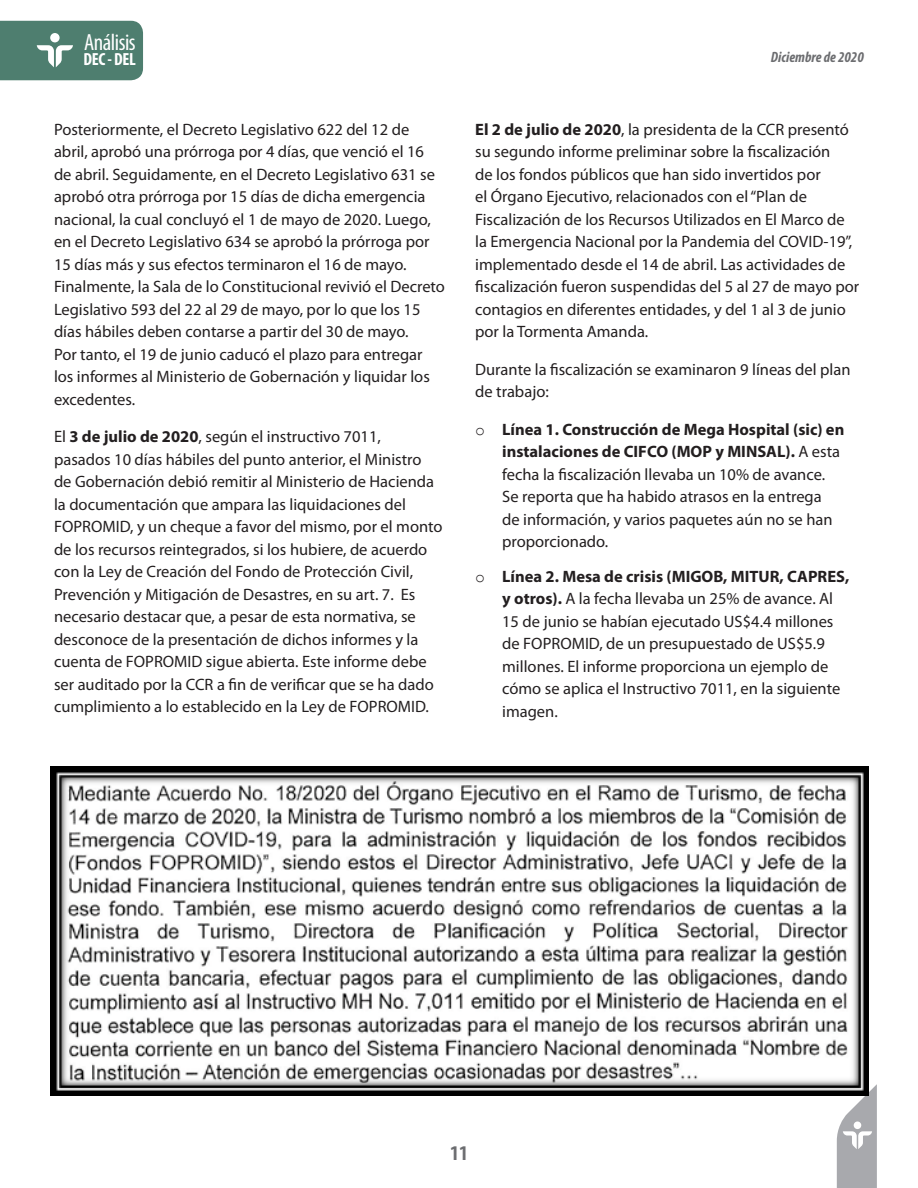
<style>
.page{position:relative;width:918px;height:1188px;background:#fff}
.page>*{position:absolute;margin:0;border:0;box-sizing:border-box;transform-origin:0 0}
.t1{font:condensed 23.4px "Myriad Pro";letter-spacing:-.02em;color:#fff}
.t2{font:700 condensed 21px "Myriad Pro";color:#6c6d70}
.t3{font:700 condensed 17.55px "Myriad Pro";letter-spacing:-.02em;color:#fff}
.t4{font:16.5px/22.5px "Myriad Pro";color:#231f20}
.t5{font:italic 700 condensed 15px "Myriad Pro";color:#6c6d70}
.s1{font-weight:700}
.s2{font-family:"Courier New"}
</style>
<div class="page">
<svg style="left:837px;top:1084px;width:40px;height:104px"></svg>
<div style="left:0;top:21px;width:143px;height:59px;background:#4e7e6f"></div>
<img style="left:50px;top:767px;width:818px;height:328px">
<h1 class="t1" style="left:84px;top:28px;width:53px">Análisis</h1>
<p class="t3" style="left:84px;top:48px;width:54px">DEC - DEL</p>
<p class="t4" style="left:54px;top:118px;width:393px">Posteriormente, el Decreto Legislativo 622 del 12 de abril, aprobó una prórroga por 4 días, que venció el 16 de abril. Seguidamente, en el Decreto Legislativo 631 se aprobó otra prórroga por 15 días de dicha emergencia nacional, la cual concluyó el 1 de mayo de 2020. Luego, en el Decreto Legislativo 634 se aprobó la prórroga por 15 días más y sus efectos terminaron el 16 de mayo.<br>Finalmente, la Sala de lo Constitucional revivió el Decreto Legislativo 593 del 22 al 29 de mayo, por lo que los 15 días hábiles deben contarse a partir del 30 de mayo.<br>Por tanto, el 19 de junio caducó el plazo para entregar los informes al Ministerio de Gobernación y liquidar los excedentes.</p>
<p class="t4" style="left:54px;top:425px;width:390px">El <span class="s1">3 de julio de 2020</span>, según el instructivo 7011,<br>pasados 10 días hábiles del punto anterior, el Ministro de Gobernación debió remitir al Ministerio de Hacienda la documentación que ampara las liquidaciones del FOPROMID, y un cheque a favor del mismo, por el monto de los recursos reintegrados, si los hubiere, de acuerdo con la Ley de Creación del Fondo de Protección Civil, Prevención y Mitigación de Desastres, en su art. 7. Es necesario destacar que, a pesar de esta normativa, se desconoce de la presentación de dichos informes y la cuenta de FOPROMID sigue abierta. Este informe debe ser auditado por la CCR a fin de verificar que se ha dado cumplimiento a lo establecido en la Ley de FOPROMID.</p>
<p class="t5" style="left:771px;top:48px;width:94px">Diciembre de 2020</p>
<p class="t4" style="left:475px;top:118px;width:386px"><span class="s1">El 2 de julio de 2020</span>, la presidenta de la CCR presentó su segundo informe preliminar sobre la fiscalización<br>de los fondos públicos que han sido invertidos por<br>el Órgano Ejecutivo, relacionados con el “Plan de Fiscalización de los Recursos Utilizados en El Marco de la Emergencia Nacional por la Pandemia del COVID-19”, implementado desde el 14 de abril. Las actividades de fiscalización fueron suspendidas del 5 al 27 de mayo por contagios en diferentes entidades, y del 1 al 3 de junio por la Tormenta Amanda.</p>
<p class="t4" style="left:475px;top:358px;width:377px">Durante la fiscalización se examinaron 9 líneas del plan de trabajo:</p>
<p class="t4" style="left:502px;top:418px;width:344px;text-indent:-27px"><span class="s2">o</span> <span class="s1">Línea 1. Construcción de Mega Hospital (sic) en instalaciones de CIFCO (MOP y MINSAL).</span> A esta fecha la fiscalización llevaba un 10% de avance.<br>Se reporta que ha habido atrasos en la entrega<br>de información, y varios paquetes aún no se han proporcionado.</p>
<p class="t4" style="left:502px;top:565px;width:349px;text-indent:-27px"><span class="s2">o</span> <span class="s1">Línea 2. Mesa de crisis (MIGOB, MITUR, CAPRES, y otros).</span> A la fecha llevaba un 25% de avance. Al 15 de junio se habían ejecutado US$4.4 millones de FOPROMID, de un presupuestado de US$5.9 millones. El informe proporciona un ejemplo de cómo se aplica el Instructivo 7011, en la siguiente imagen.</p>
<p class="t2" style="left:450px;top:1140px;width:19px">11</p>
</div>
